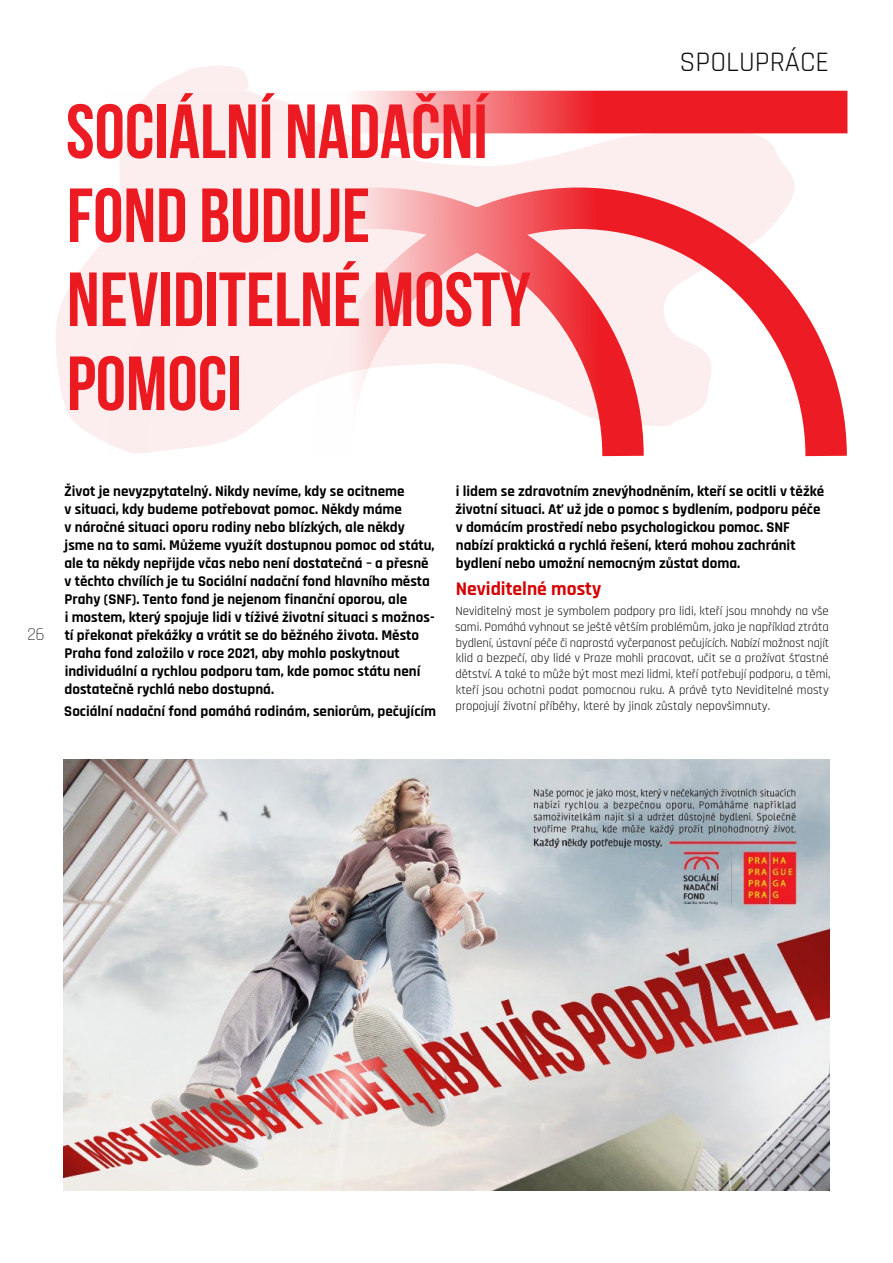
<style>
.page{position:relative;width:893px;height:1263px;background:#fff}
.page>*{position:absolute;margin:0;border:0;box-sizing:border-box;transform-origin:0 0}
.t1{font:700 76.5px/84px "Bebas Neue";color:#ed1c24}
.t2{font:28.5px "Rajdhani";color:#101010}
.t3{font:700 19.5px "Rajdhani";color:#d60000}
.t4{font:300 18px "Rajdhani";color:#000}
.t5{font:700 15px/18px "Rajdhani";color:#000}
.t6{font:12.75px/15.8px "Rajdhani";color:#0b0a0b}
</style>
<div class="page">
<img style="left:64px;top:760px;width:765px;height:431px">
<svg style="left:56px;top:66px;width:739px;height:365px"></svg>
<svg style="left:86px;top:167px;width:761px;height:290px"></svg>
<svg style="left:106px;top:91px;width:741px;height:42px;background:#f4878b"></svg>
<h1 class="t1" style="left:66px;top:89px;width:466px">SOCIÁLNÍ NADAČNÍ<br>FOND BUDUJE<br>NEVIDITELNÉ MOSTY<br>POMOCI</h1>
<h2 class="t2" style="left:679px;top:46px;width:151px">SPOLUPRÁCE</h2>
<p class="t4" style="left:27px;top:624px;width:19px">26</p>
<p class="t5" style="left:64px;top:482px;width:372px">Život je nevyzpytatelný. Nikdy nevíme, kdy se ocitneme<br>v situaci, kdy budeme potřebovat pomoc. Někdy máme<br>v náročné situaci oporu rodiny nebo blízkých, ale někdy jsme na to sami. Můžeme využít dostupnou pomoc od státu, ale ta někdy nepřijde včas nebo není dostatečná – a přesně v těchto chvílích je tu Sociální nadační fond hlavního města Prahy (SNF). Tento fond je nejenom finanční oporou, ale<br>i mostem, který spojuje lidi v tíživé životní situaci s možnos&shy;tí překonat překážky a vrátit se do běžného života. Město Praha fond založilo v roce 2021, aby mohlo poskytnout individuální a rychlou podporu tam, kde pomoc státu není dostatečně rychlá nebo dostupná.</p>
<p class="t5" style="left:64px;top:702px;width:373px">Sociální nadační fond pomáhá rodinám, seniorům, pečujícím</p>
<p class="t5" style="left:455px;top:482px;width:370px">i lidem se zdravotním znevýhodněním, kteří se ocitli v těžké životní situaci. Ať už jde o pomoc s bydlením, podporu péče v domácím prostředí nebo psychologickou pomoc. SNF nabízí praktická a rychlá řešení, která mohou zachránit bydlení nebo umožní nemocným zůstat doma.</p>
<h3 class="t3" style="left:456px;top:577px;width:147px">Neviditelné mosty</h3>
<p class="t6" style="left:455px;top:604px;width:377px">Neviditelný most je symbolem podpory pro lidi, kteří jsou mnohdy na vše sami. Pomáhá vyhnout se ještě větším problémům, jako je například ztráta bydlení, ústavní péče či naprostá vyčerpanost pečujících. Nabízí možnost najít klid a bezpečí, aby lidé v Praze mohli pracovat, učit se a prožívat šťastné dětství. A také to může být most mezi lidmi, kteří potřebují podporu, a těmi, kteří jsou ochotni podat pomocnou ruku. A právě tyto Neviditelné mosty propojují životní příběhy, které by jinak zůstaly nepovšimnuty.</p>
</div>
